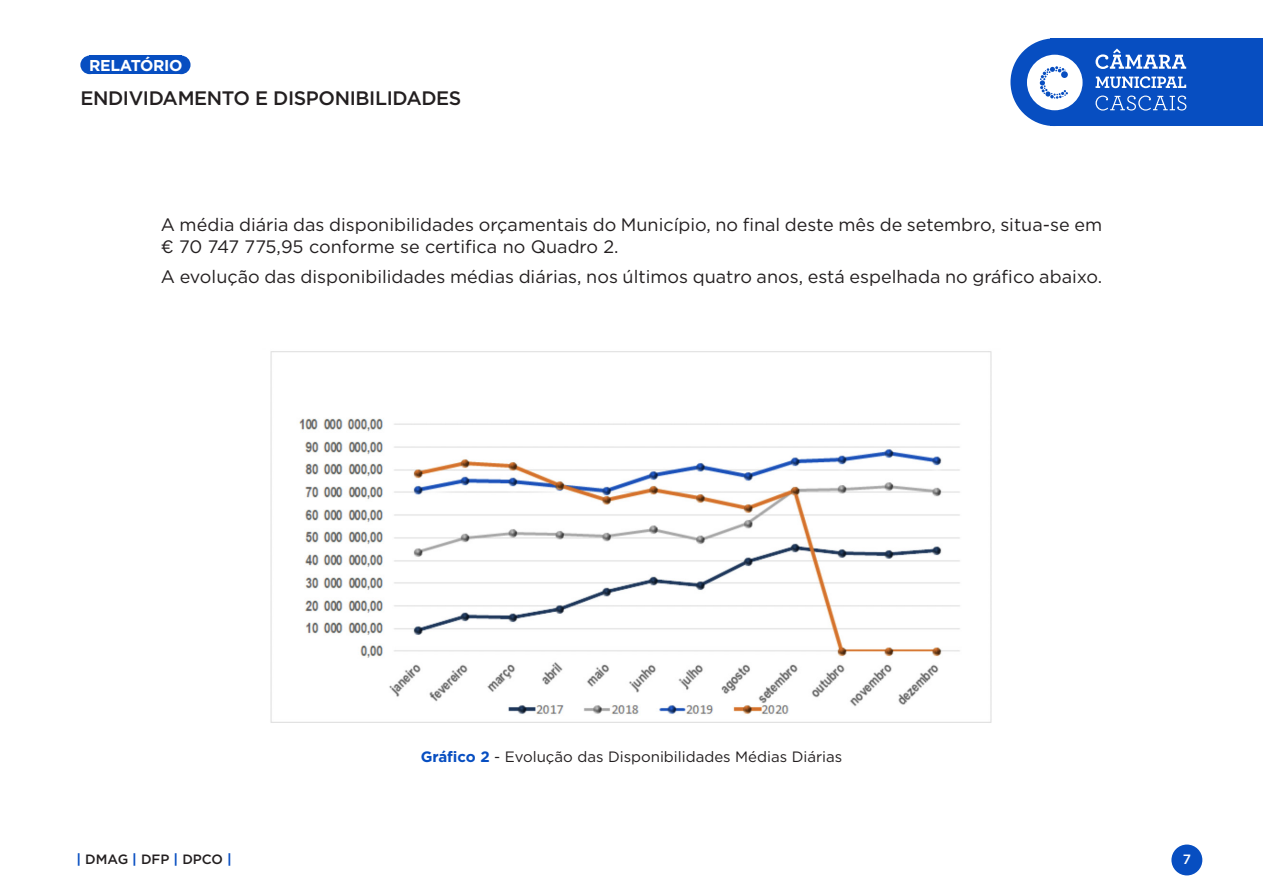
<style>
.page{position:relative;width:1263px;height:893px;background:#fff}
.page>*{position:absolute;margin:0;border:0;box-sizing:border-box;transform-origin:0 0}
.t1{font:500 19.5px "Gotham";letter-spacing:-.02em;color:#231f20}
.texto{font:18px/21.6px "Gotham";color:#231f20}
.t2{font:700 15.75px "Gotham";letter-spacing:-.02em;color:#fff}
.texto-2{font:15px "Gotham";color:#231f20}
.t3{font:500 13.5px "Gotham";color:#231f20}
.t4{font:500 13.5px "Gotham";color:#fff}
.s1{font-weight:700;color:#074ec1}
</style>
<div class="page">
<div style="left:1171px;top:844px;width:31px;height:31px;background:#074ec1;border-radius:50%"></div>
<div style="left:1051px;top:38px;width:212px;height:88px;background:#074ec1"></div>
<div style="left:1010px;top:38px;width:88px;height:88px;background:#074ec1;border-radius:50%"></div>
<div style="left:89px;top:56px;width:92px;height:18px;background:#074ec1"></div>
<div style="left:80px;top:56px;width:19px;height:18px;background:#074ec1;border-radius:50%"></div>
<div style="left:172px;top:56px;width:19px;height:18px;background:#074ec1;border-radius:50%"></div>
<svg style="left:1095px;top:49px;width:91px;height:20px"></svg>
<svg style="left:1095px;top:96px;width:91px;height:15px"></svg>
<svg style="left:1095px;top:76px;width:91px;height:12px"></svg>
<svg style="left:1027px;top:55px;width:55px;height:55px"></svg>
<img style="left:270px;top:351px;width:722px;height:372px">
<p class="t2" style="left:89px;top:55px;width:95px">RELATÓRIO</p>
<p class="t1" style="left:80px;top:85px;width:383px">ENDIVIDAMENTO E DISPONIBILIDADES</p>
<p class="texto" style="left:161px;top:214px;width:943px">A média diária das disponibilidades orçamentais do Município, no final deste mês de setembro, situa-se em € 70 747 775,95 conforme se certifica no Quadro 2.</p>
<p class="texto" style="left:161px;top:265px;width:943px">A evolução das disponibilidades médias diárias, nos últimos quatro anos, está espelhada no gráfico abaixo.</p>
<p class="texto-2" style="left:421px;top:747px;width:423px"><span class="s1">Gráfico 2</span> - Evolução das Disponibilidades Médias Diárias</p>
<p class="t3" style="left:77px;top:850px;width:157px"><span class="s1">|</span> DMAG <span class="s1">|</span> DFP <span class="s1">|</span> DPCO <span class="s1">|</span></p>
<p class="t4" style="left:1183px;top:850px;width:10px">7</p>
</div>
